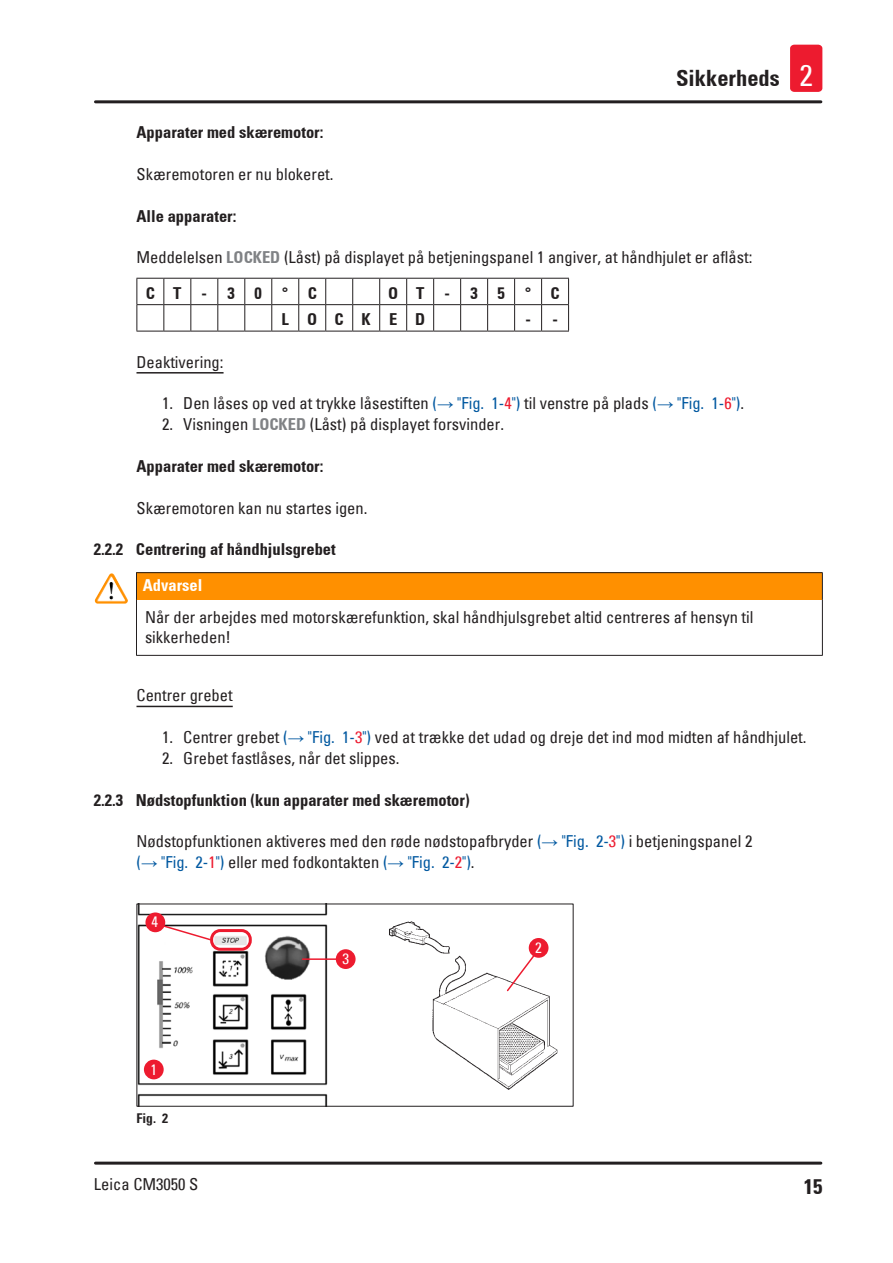
<style>
.page{position:relative;width:893px;height:1263px;background:#fff}
.page>*{position:absolute;margin:0;border:0;box-sizing:border-box;transform-origin:0 0}
.t1{font:700 condensed 22.5px "Univers";color:#231f20}
.t2{font:700 condensed 21px "Univers";color:#231f20}
.Description_text{font:condensed 16.5px/20.9px "Univers";color:#231f20}
.Subheading{font:700 condensed 16.5px "Univers";color:#231f20}
.Source_of_danger{font:condensed 16.5px/19.8px "Univers";color:#231f20}
.I_Topic{font:condensed 16.5px "Univers";color:#231f20}
.Table_heading{font:700 condensed 16.5px "Univers";color:#231f20}
.Signalword__no_use_a{font:700 condensed 16.5px "Univers";color:#fff}
.t3{font:condensed 15px "Univers";color:#fff}
.t4{font:700 condensed 13.5px "Univers";color:#231f20}
.s1{font-weight:400;font-size:30px;color:#fff}
.s2{font-weight:700;color:#808285}
.s3{color:#0058a0}
.s4{font-family:"Arial";font-stretch:normal;color:#0058a0}
.s5{color:#ed1b2f}
</style>
<div class="page">
<hr style="left:95px;top:100px;width:726px;height:3px;background:#231f20">
<hr style="left:95px;top:1161px;width:726px;height:3px;background:#231f20">
<div style="left:790px;top:45px;width:32px;height:47px;background:#ed1b2f;border-radius:4px"></div>
<hr style="left:136px;top:372px;width:88px;height:2px;background:#231f20">
<hr style="left:136px;top:706px;width:97px;height:1px;background:#231f20">
<svg style="left:136px;top:278px;width:433px;height:54px"></svg>
<div style="left:136px;top:573px;width:686px;height:27px;background:#ff9000"></div>
<hr style="left:136px;top:600px;width:1px;height:55px;background:#231f20">
<hr style="left:822px;top:600px;width:1px;height:55px;background:#231f20">
<hr style="left:136px;top:655px;width:687px;height:1px;background:#231f20">
<hr style="left:136px;top:572px;width:687px;height:1px;background:#231f20">
<svg style="left:136px;top:573px;width:1px;height:27px"></svg>
<svg style="left:822px;top:573px;width:1px;height:27px"></svg>
<img style="left:97px;top:573px;width:14px;height:23px">
<img style="left:138px;top:905px;width:190px;height:199px">
<img style="left:389px;top:921px;width:169px;height:169px">
<hr style="left:303px;top:958px;width:33px;height:2px;background:#ed1b2f">
<div style="left:144px;top:1059px;width:20px;height:20px;background:#ed1b2f;border-radius:50%"></div>
<div style="left:529px;top:938px;width:19px;height:20px;background:#ed1b2f;border-radius:50%"></div>
<svg style="left:505px;top:951px;width:32px;height:41px"></svg>
<div style="left:336px;top:949px;width:20px;height:20px;background:#ed1b2f;border-radius:50%"></div>
<div style="left:145px;top:912px;width:20px;height:20px;background:#ed1b2f;border-radius:50%"></div>
<svg style="left:162px;top:924px;width:50px;height:17px"></svg>
<div style="left:210px;top:929px;width:42px;height:22px;border:3px solid #ed1b2f;border-radius:9px"></div>
<h1 class="t1" style="left:676px;top:65px;width:138px">Sikkerheds <span class="s1">2</span></h1>
<p class="Subheading" style="left:136px;top:122px;width:188px">Apparater med skæremotor:</p>
<p class="Description_text" style="left:136px;top:163px;width:199px">Skæremotoren er nu blokeret.</p>
<p class="Subheading" style="left:136px;top:206px;width:101px">Alle apparater:</p>
<p class="Description_text" style="left:136px;top:247px;width:617px">Meddelelsen <span class="s2">LOCKED</span> (Låst) på displayet på betjeningspanel 1 angiver, at håndhjulet er aflåst:</p>
<p class="Table_heading" style="left:146px;top:283px;width:11px">C</p>
<p class="Table_heading" style="left:173px;top:283px;width:10px">T</p>
<p class="Table_heading" style="left:202px;top:283px;width:7px">-</p>
<p class="Table_heading" style="left:228px;top:283px;width:9px">3</p>
<p class="Table_heading" style="left:255px;top:283px;width:9px">0</p>
<p class="Table_heading" style="left:282px;top:283px;width:8px">°</p>
<p class="Table_heading" style="left:308px;top:283px;width:11px">C</p>
<p class="Table_heading" style="left:388px;top:283px;width:12px">O</p>
<p class="Table_heading" style="left:416px;top:283px;width:10px">T</p>
<p class="Table_heading" style="left:444px;top:283px;width:7px">-</p>
<p class="Table_heading" style="left:470px;top:283px;width:9px">3</p>
<p class="Table_heading" style="left:497px;top:283px;width:9px">5</p>
<p class="Table_heading" style="left:525px;top:283px;width:8px">°</p>
<p class="Table_heading" style="left:550px;top:283px;width:11px">C</p>
<p class="Table_heading" style="left:282px;top:309px;width:9px">L</p>
<p class="Table_heading" style="left:307px;top:309px;width:12px">O</p>
<p class="Table_heading" style="left:335px;top:309px;width:11px">C</p>
<p class="Table_heading" style="left:362px;top:309px;width:11px">K</p>
<p class="Table_heading" style="left:389px;top:309px;width:10px">E</p>
<p class="Table_heading" style="left:415px;top:309px;width:12px">D</p>
<p class="Table_heading" style="left:525px;top:309px;width:7px">-</p>
<p class="Table_heading" style="left:552px;top:309px;width:7px">-</p>
<p class="I_Topic" style="left:136px;top:351px;width:89px">Deaktivering:</p>
<p class="Description_text" style="left:162px;top:393px;width:584px">1. Den låses op ved at trykke låsestiften <span class="s3">(</span><span class="s4">→</span> <span class="s3">"Fig. 1‑</span><span class="s5">4</span><span class="s3">")</span> til venstre på plads <span class="s3">(</span><span class="s4">→</span> <span class="s3">"Fig. 1‑</span><span class="s5">6</span><span class="s3">")</span>.</p>
<p class="Description_text" style="left:162px;top:413px;width:344px">2. Visningen <span class="s2">LOCKED</span> (Låst) på displayet forsvinder.</p>
<p class="Subheading" style="left:136px;top:456px;width:188px">Apparater med skæremotor:</p>
<p class="Description_text" style="left:136px;top:497px;width:232px">Skæremotoren kan nu startes igen.</p>
<p class="Subheading" style="left:94px;top:539px;width:243px">2.2.2 Centrering af håndhjulsgrebet</p>
<p class="Signalword__no_use_a" style="left:143px;top:575px;width:61px">Advarsel</p>
<p class="Source_of_danger" style="left:145px;top:607px;width:610px">Når der arbejdes med motorskærefunktion, skal håndhjulsgrebet altid centreres af hensyn til sikkerheden!</p>
<p class="I_Topic" style="left:136px;top:685px;width:98px">Centrer grebet</p>
<p class="Description_text" style="left:162px;top:726px;width:646px">1. Centrer grebet <span class="s3">(</span><span class="s4">→</span> <span class="s3">"Fig. 1‑</span><span class="s5">3</span><span class="s3">")</span> ved at trække det udad og dreje det ind mod midten af håndhjulet.</p>
<p class="Description_text" style="left:162px;top:747px;width:239px">2. Grebet fastlåses, når det slippes.</p>
<p class="Subheading" style="left:94px;top:789px;width:377px">2.2.3 Nødstopfunktion (kun apparater med skæremotor)</p>
<p class="Description_text" style="left:136px;top:830px;width:617px">Nødstopfunktionen aktiveres med den røde nødstopafbryder <span class="s3">(</span><span class="s4">→</span> <span class="s3">"Fig. 2‑</span><span class="s5">3</span><span class="s3">")</span> i betjeningspanel 2 <span class="s3">(</span><span class="s4">→</span> <span class="s3">"Fig. 2‑</span><span class="s5">1</span><span class="s3">")</span> eller med fodkontakten <span class="s3">(</span><span class="s4">→</span> <span class="s3">"Fig. 2‑</span><span class="s5">2</span><span class="s3">")</span>.</p>
<p class="t3" style="left:151px;top:913px;width:8px">4</p>
<p class="t3" style="left:150px;top:1060px;width:8px">1</p>
<p class="t4" style="left:137px;top:1110px;width:33px">Fig. 2</p>
<p class="t3" style="left:342px;top:949px;width:8px">3</p>
<p class="t3" style="left:535px;top:938px;width:8px">2</p>
<p class="Description_text" style="left:94px;top:1173px;width:106px">Leica CM3050 S</p>
<p class="t2" style="left:804px;top:1173px;width:20px">15</p>
</div>
